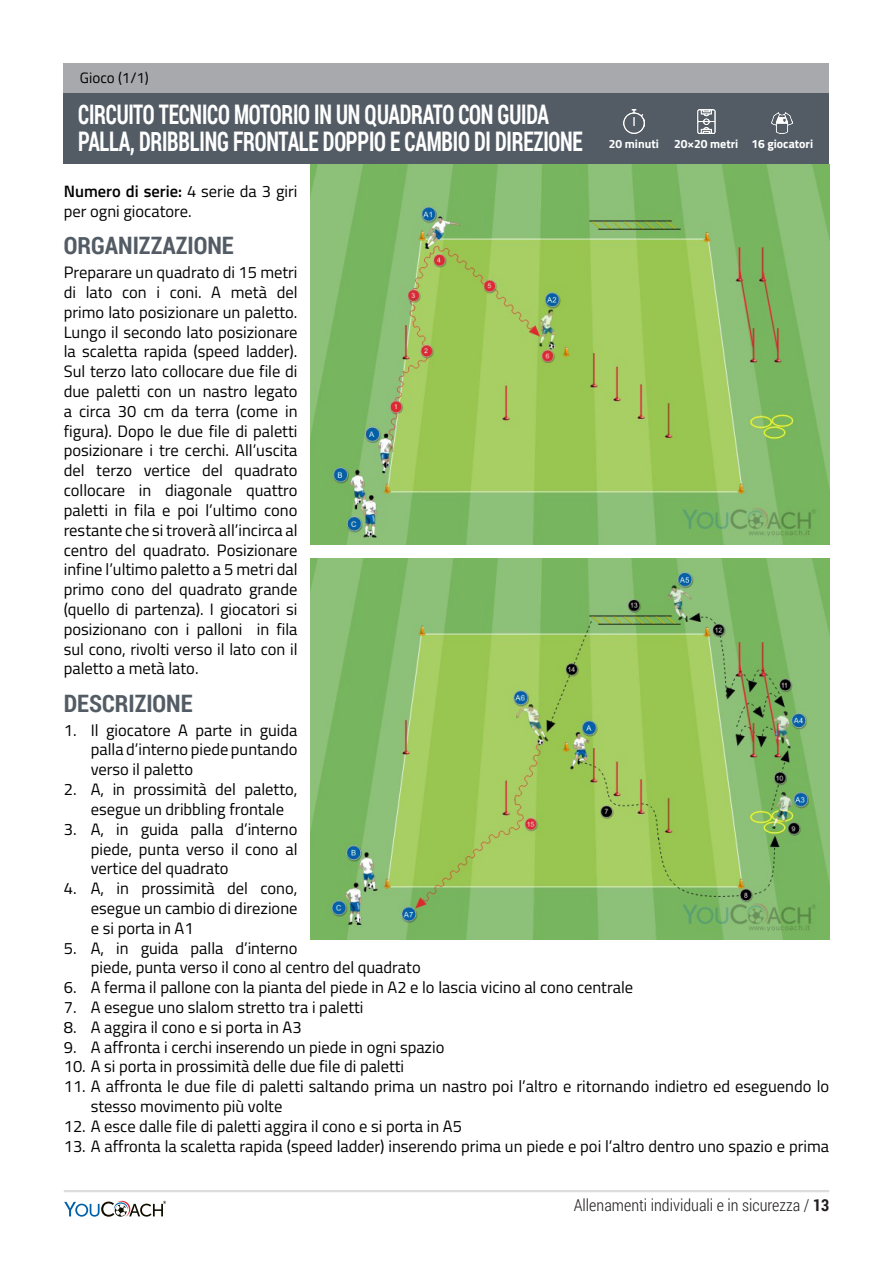
<style>
.page{position:relative;width:893px;height:1263px;background:#fff}
.page>*{position:absolute;margin:0;border:0;box-sizing:border-box;transform-origin:0 0}
.t1{font:700 27px/27px "Roboto Condensed";letter-spacing:-.01em;color:#fff;scale:.77 1}
.t2{font:700 24px "Roboto Condensed";color:#535c65}
.t3{font:16.5px/19.8px "Titillium Web";color:#010100}
.t4{font:300 16.5px "Roboto Condensed";color:#231f20}
.t5{font:15px "Titillium Web";color:#010100}
.t6{font:700 12px "Titillium Web";color:#fff}
.s1{font-weight:600}
.s2{font-weight:700}
</style>
<div class="page">
<hr style="left:64px;top:1190px;width:765px;height:2px;background:#dcdddf">
<svg style="left:64px;top:1201px;width:102px;height:16px"></svg>
<img style="left:310px;top:164px;width:519px;height:381px">
<div style="left:64px;top:93px;width:765px;height:71px;background:#535c65"></div>
<div style="left:64px;top:64px;width:765px;height:29px;background:#a8a9ad"></div>
<img style="left:623px;top:110px;width:21px;height:23px">
<img style="left:697px;top:110px;width:18px;height:23px">
<img style="left:771px;top:113px;width:21px;height:21px">
<img style="left:310px;top:559px;width:519px;height:380px">
<p class="t5" style="left:80px;top:67px;width:71px">Gioco (1/1)</p>
<p class="t1" style="left:78px;top:100px;width:657px">CIRCUITO TECNICO MOTORIO IN UN QUADRATO CON GUIDA<br>PALLA, DRIBBLING FRONTALE DOPPIO E CAMBIO DI DIREZIONE</p>
<p class="t6" style="left:609px;top:135px;width:51px">20 minuti</p>
<p class="t6" style="left:674px;top:135px;width:66px">20×20 metri</p>
<p class="t6" style="left:751px;top:135px;width:63px">16 giocatori</p>
<p class="t3" style="left:64px;top:181px;width:235px"><span class="s1">Numero di serie:</span> 4 serie da 3 giri per ogni giocatore.</p>
<p class="t2" style="left:64px;top:229px;width:171px">ORGANIZZAZIONE</p>
<p class="t3" style="left:64px;top:262px;width:235px;text-align:justify">Preparare un quadrato di 15 metri di lato con i coni. A metà del primo lato posizionare un paletto.<br>Lungo il secondo lato posizionare la scaletta rapida (speed ladder).<br>Sul terzo lato collocare due file di due paletti con un nastro legato a circa 30 cm da terra (come in figura). Dopo le due file di paletti posizionare i tre cerchi. All’uscita del terzo vertice del quadrato collocare in diagonale quattro paletti in fila e poi l’ultimo cono restante che si troverà all’incirca al centro del quadrato. Posizionare infine l’ultimo paletto a 5 metri dal primo cono del quadrato grande (quello di partenza). I giocatori si posizionano con i palloni in fila sul cono, rivolti verso il lato con il paletto a metà lato.</p>
<p class="t2" style="left:64px;top:686px;width:130px">DESCRIZIONE</p>
<p class="t3" style="left:91px;top:719px;width:208px;text-align:justify;text-indent:-27px">1. Il giocatore A parte in guida palla d’interno piede puntando verso il paletto</p>
<p class="t3" style="left:91px;top:779px;width:208px;text-indent:-27px">2. A, in prossimità del paletto, esegue un dribbling frontale</p>
<p class="t3" style="left:91px;top:818px;width:208px;text-align:justify;text-indent:-27px">3. A, in guida palla d’interno piede, punta verso il cono al vertice del quadrato</p>
<p class="t3" style="left:91px;top:878px;width:208px;text-align:justify;text-indent:-27px">4. A, in prossimità del cono, esegue un cambio di direzione e si porta in A1</p>
<p class="t3" style="left:91px;top:937px;width:331px;text-indent:-27px">5. A, in guida palla d’interno<br>piede, punta verso il cono al centro del quadrato</p>
<p class="t3" style="left:64px;top:977px;width:571px">6. A ferma il pallone con la pianta del piede in A2 e lo lascia vicino al cono centrale</p>
<p class="t3" style="left:64px;top:996px;width:301px">7. A esegue uno slalom stretto tra i paletti</p>
<p class="t3" style="left:64px;top:1016px;width:239px">8. A aggira il cono e si porta in A3</p>
<p class="t3" style="left:64px;top:1036px;width:382px">9. A affronta i cerchi inserendo un piede in ogni spazio</p>
<p class="t3" style="left:64px;top:1056px;width:342px">10. A si porta in prossimità delle due file di paletti</p>
<p class="t3" style="left:91px;top:1076px;width:740px;text-indent:-27px">11. A affronta le due file di paletti saltando prima un nastro poi l’altro e ritornando indietro ed eseguendo lo stesso movimento più volte</p>
<p class="t3" style="left:64px;top:1115px;width:400px">12. A esce dalle file di paletti aggira il cono e si porta in A5</p>
<p class="t3" style="left:64px;top:1135px;width:767px">13. A affronta la scaletta rapida (speed ladder) inserendo prima un piede e poi l’altro dentro uno spazio e prima</p>
<p class="t4" style="left:574px;top:1194px;width:257px">Allenamenti individuali e in sicurezza / <span class="s2">13</span></p>
</div>
